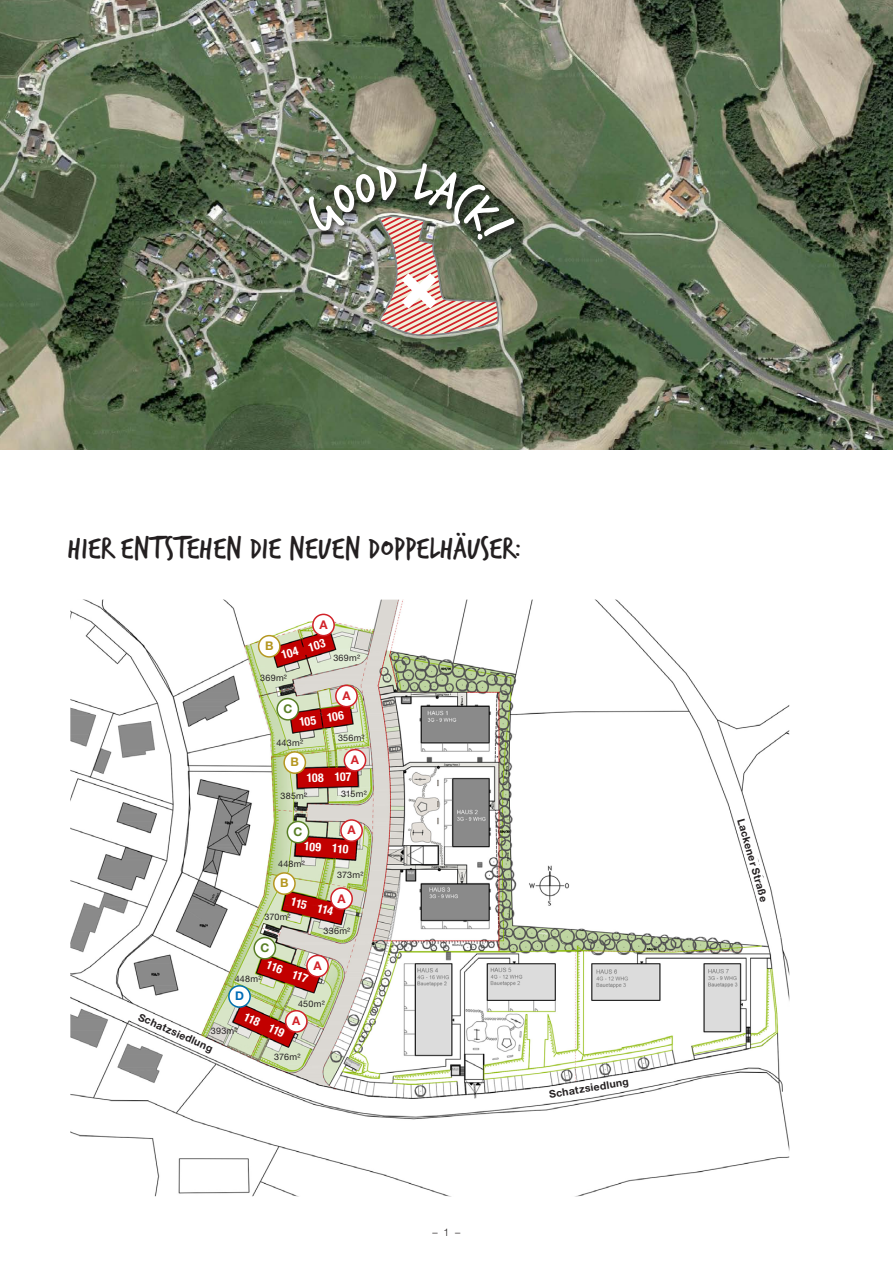
<style>
.page{position:relative;width:893px;height:1263px;background:#fff}
.page>*{position:absolute;margin:0;border:0;box-sizing:border-box;transform-origin:0 0}
.t1{font:33px "Trash Hand";letter-spacing:.015em;color:#231f20}
.t2{font:700 condensed 12px "Helvetica Neue";color:#fff}
.t3{font:700 12px "Helvetica Neue";color:#d1232a}
.t4{font:700 12px "Helvetica Neue";color:#b59721}
.t5{font:700 12px "Helvetica Neue";color:#597f26}
.t6{font:700 12px "Helvetica Neue";color:#006cb7}
.grundlinie{font:700 10.5px "Helvetica Neue";color:#231f20}
.t7{font:300 10.5px "Helvetica Neue";color:#231f20}
.t8{font:9px "Helvetica Neue";letter-spacing:.025em;color:#231f20}
</style>
<div class="page">
<img style="left:70px;top:600px;width:719px;height:596px">
<img style="left:0;top:0;width:893px;height:450px">
<div style="left:308px;top:162px;width:213px;height:85px;background:#231f20;opacity:.75"></div>
<svg style="left:509px;top:1062px;width:177px;height:51px"></svg>
<svg style="left:99px;top:990px;width:170px;height:93px"></svg>
<svg style="left:718px;top:779px;width:71px;height:175px"></svg>
<div style="left:313px;top:614px;width:21px;height:22px;background:#fff;border-radius:50%"></div>
<div style="left:312px;top:614px;width:23px;height:22px;border:2px solid #d1232a;border-radius:50%"></div>
<div style="left:259px;top:636px;width:21px;height:21px;background:#fff;border-radius:50%"></div>
<div style="left:258px;top:635px;width:23px;height:23px;border:2px solid #b59721;border-radius:50%"></div>
<div style="left:277px;top:698px;width:21px;height:22px;background:#fff;border-radius:50%"></div>
<div style="left:276px;top:698px;width:23px;height:23px;border:2px solid #597f26;border-radius:50%"></div>
<div style="left:284px;top:752px;width:21px;height:21px;background:#fff;border-radius:50%"></div>
<div style="left:283px;top:751px;width:23px;height:23px;border:2px solid #b59721;border-radius:50%"></div>
<div style="left:287px;top:821px;width:22px;height:22px;background:#fff;border-radius:50%"></div>
<div style="left:287px;top:821px;width:22px;height:22px;border:2px solid #597f26;border-radius:50%"></div>
<div style="left:274px;top:873px;width:21px;height:21px;background:#fff;border-radius:50%"></div>
<div style="left:273px;top:872px;width:23px;height:23px;border:2px solid #b59721;border-radius:50%"></div>
<div style="left:254px;top:937px;width:21px;height:22px;background:#fff;border-radius:50%"></div>
<div style="left:253px;top:937px;width:23px;height:22px;border:2px solid #597f26;border-radius:50%"></div>
<div style="left:229px;top:986px;width:21px;height:21px;background:#fff;border-radius:50%"></div>
<div style="left:228px;top:985px;width:23px;height:23px;border:2px solid #006fad;border-radius:50%"></div>
<div style="left:336px;top:685px;width:21px;height:22px;background:#fff;border-radius:50%"></div>
<div style="left:335px;top:685px;width:23px;height:22px;border:2px solid #d1232a;border-radius:50%"></div>
<div style="left:344px;top:750px;width:22px;height:21px;background:#fff;border-radius:50%"></div>
<div style="left:344px;top:749px;width:22px;height:23px;border:2px solid #d1232a;border-radius:50%"></div>
<div style="left:341px;top:820px;width:21px;height:21px;background:#fff;border-radius:50%"></div>
<div style="left:340px;top:819px;width:23px;height:23px;border:2px solid #d1232a;border-radius:50%"></div>
<div style="left:331px;top:888px;width:21px;height:21px;background:#fff;border-radius:50%"></div>
<div style="left:330px;top:887px;width:23px;height:23px;border:2px solid #d1232a;border-radius:50%"></div>
<div style="left:307px;top:955px;width:21px;height:22px;background:#fff;border-radius:50%"></div>
<div style="left:306px;top:955px;width:23px;height:22px;border:2px solid #d1232a;border-radius:50%"></div>
<div style="left:286px;top:1011px;width:21px;height:21px;background:#fff;border-radius:50%"></div>
<div style="left:285px;top:1010px;width:23px;height:23px;border:2px solid #d1232a;border-radius:50%"></div>
<img style="left:299px;top:163px;width:217px;height:175px">
<p class="t1" style="left:68px;top:531px;width:455px">HIER ENTSTEHEN DIE NEUEN DOPPELHÄUSER:</p>
<p class="t3" style="left:319px;top:617px;width:10px">A</p>
<p class="t2" style="left:280px;top:648px;width:47px;rotate:-16deg">104 103</p>
<p class="t4" style="left:265px;top:638px;width:10px">B</p>
<p class="t8" style="left:333px;top:652px;width:28px">369m²</p>
<p class="t8" style="left:260px;top:672px;width:28px">369m²</p>
<p class="t3" style="left:342px;top:688px;width:10px">A</p>
<p class="t5" style="left:283px;top:701px;width:10px">C</p>
<p class="t2" style="left:298px;top:715px;width:47px;rotate:-9deg">105 106</p>
<p class="t8" style="left:276px;top:737px;width:28px">443m²</p>
<p class="t4" style="left:291px;top:755px;width:10px">B</p>
<p class="t8" style="left:338px;top:732px;width:28px">356m²</p>
<p class="t3" style="left:351px;top:752px;width:10px">A</p>
<p class="t2" style="left:306px;top:771px;width:47px;rotate:-2deg">108 107</p>
<p class="t8" style="left:281px;top:790px;width:28px">385m²</p>
<p class="t5" style="left:294px;top:824px;width:10px">C</p>
<p class="t8" style="left:341px;top:789px;width:27px">315m²</p>
<p class="t3" style="left:347px;top:823px;width:10px">A</p>
<p class="t2" style="left:305px;top:839px;width:46px;rotate:4deg">109 110</p>
<p class="t8" style="left:278px;top:859px;width:28px">448m²</p>
<p class="t4" style="left:280px;top:876px;width:10px">B</p>
<p class="t8" style="left:337px;top:869px;width:28px">373m²</p>
<p class="t3" style="left:337px;top:891px;width:10px">A</p>
<p class="t2" style="left:293px;top:894px;width:45px;rotate:14deg">115 114</p>
<p class="t8" style="left:264px;top:912px;width:28px">370m²</p>
<p class="t5" style="left:260px;top:940px;width:10px">C</p>
<p class="t8" style="left:324px;top:926px;width:28px">336m²</p>
<p class="t2" style="left:270px;top:957px;width:45px;rotate:20deg">116 117</p>
<p class="t2" style="left:248px;top:1009px;width:45px;rotate:25deg">118 119</p>
<p class="t3" style="left:313px;top:958px;width:10px">A</p>
<p class="t8" style="left:235px;top:973px;width:28px">448m²</p>
<p class="t6" style="left:235px;top:988px;width:10px">D</p>
<p class="t8" style="left:298px;top:998px;width:28px">450m²</p>
<p class="grundlinie" style="left:142px;top:1010px;width:82px;rotate:24deg">Schatzsiedlung</p>
<p class="t3" style="left:292px;top:1013px;width:10px">A</p>
<p class="t8" style="left:211px;top:1025px;width:28px">393m²</p>
<p class="t8" style="left:274px;top:1052px;width:28px">376m²</p>
<p class="grundlinie" style="left:548px;top:1088px;width:82px;rotate:-9deg">Schatzsiedlung</p>
<p class="t7" style="left:432px;top:1226px;width:30px">– 1 –</p>
<p class="grundlinie" style="left:747px;top:817px;width:87px;rotate:74deg">Lackener Straße</p>
</div>
